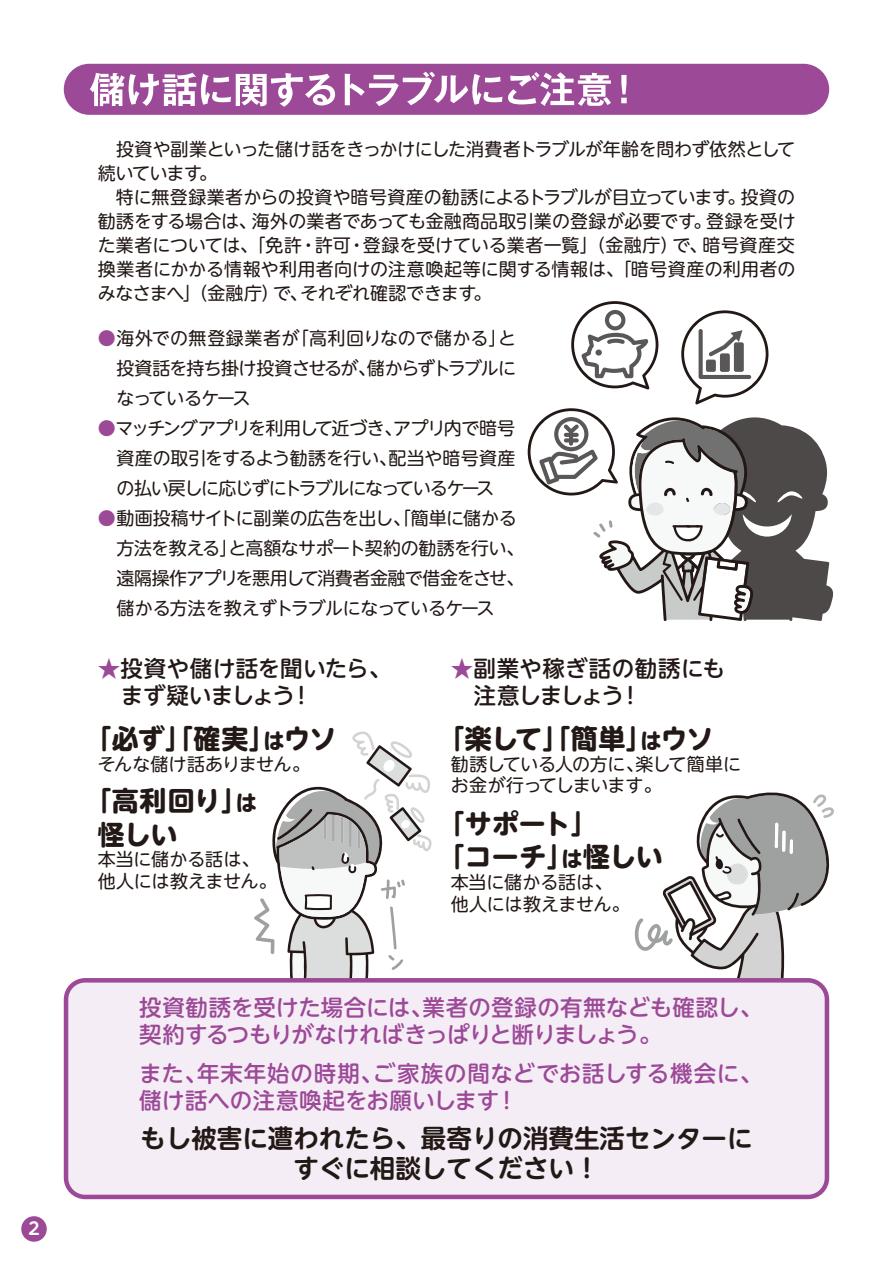
<style>
.page{position:relative;width:893px;height:1263px;background:#fff}
.page>*{position:absolute;margin:0;border:0;box-sizing:border-box;transform-origin:0 0}
.t1{font:700 27px/33.8px "UD Shin M Go Pro";letter-spacing:-.015em;color:#221815}
.t2{font:700 25.5px/30.6px "UD Shin M Go Pro De";color:#221815;text-align:center}
.t3{font:500 22.5px/27px "UD Shin M Go Pro";letter-spacing:.005em;color:#9c4998}
.t4{font:500 22.5px/27px "UD Shin M Go Pro";letter-spacing:.025em;color:#9c4998}
.t5{font:500 22.5px/27px "UD Shin M Go Pro";letter-spacing:.005em;color:#221815}
.t6{font:18px/30px "UD Shin M Go Pro";letter-spacing:-.02em;color:#221815}
.t7{font:700 16.95px "UD Shin M Go Pro De";color:#fff}
.s1{color:#9c4998}
.s2{font-size:21.6px}
</style>
<div class="page">
<svg style="left:634px;top:792px;width:200px;height:186px"></svg>
<svg style="left:254px;top:731px;width:178px;height:247px"></svg>
<div style="left:64px;top:978px;width:765px;height:221px;background:#f5edf5"></div>
<div style="left:21px;top:1216px;width:26px;height:26px;background:#9c4998;border-radius:50%"></div>
<div style="left:64px;top:64px;width:765px;height:51px;background:#9c4998;border-radius:26px"></div>
<svg style="left:90px;top:73px;width:245px;height:34px"></svg>
<svg style="left:345px;top:72px;width:266px;height:34px"></svg>
<svg style="left:621px;top:75px;width:6px;height:28px"></svg>
<svg style="left:528px;top:301px;width:305px;height:320px"></svg>
<p class="t7" style="left:28px;top:1215px;width:13px">2</p>
<p class="t6" style="left:98px;top:136px;width:699px;line-height:24px">　投資や副業といった儲け話をきっかけにした消費者トラブルが年齢を問わず依然として続いています。<br>　特に無登録業者からの投資や暗号資産の勧誘によるトラブルが目立っています。投資の勧誘をする場合は、海外の業者であっても金融商品取引業の登録が必要です。登録を受けた業者については、「免許・許可・登録を受けている業者一覧」（金融庁）で、暗号資産交換業者にかかる情報や利用者向けの注意喚起等に関する情報は、「暗号資産の利用者のみなさまへ」（金融庁）で、それぞれ確認できます。</p>
<p class="t6" style="left:117px;top:322px;width:401px;text-align:justify;text-indent:-19px"><span class="s1">●</span>海外での無登録業者が「高利回りなので儲かる」と投資話を持ち掛け投資させるが、儲からずトラブルになっているケース</p>
<p class="t6" style="left:117px;top:412px;width:401px;text-align:justify;text-indent:-19px"><span class="s1">●</span>マッチングアプリを利用して近づき、アプリ内で暗号資産の取引をするよう勧誘を行い、配当や暗号資産の払い戻しに応じずにトラブルになっているケース</p>
<p class="t6" style="left:117px;top:502px;width:409px;text-indent:-19px"><span class="s1">●</span>動画投稿サイトに副業の広告を出し、「簡単に儲かる方法を教える」と高額なサポート契約の勧誘を行い、遠隔操作アプリを悪用して消費者金融で借金をさせ、儲かる方法を教えずトラブルになっているケース</p>
<p class="t5" style="left:98px;top:654px;width:295px"><span class="s1">★</span>投資や儲け話を聞いたら、　まず疑いましょう！</p>
<p class="t5" style="left:451px;top:654px;width:276px"><span class="s1">★</span>副業や稼ぎ話の勧誘にも　注意しましょう！</p>
<h1 class="t1" style="left:84px;top:720px;width:254px">「必ず」「確実」<span class="s2">は</span>ウソ</h1>
<p class="t6" style="left:98px;top:748px;width:214px">そんな儲け話ありません。</p>
<h1 class="t1" style="left:98px;top:782px;width:161px;text-indent:-13px">「高利回り」<span class="s2">は</span>怪しい</h1>
<p class="t6" style="left:98px;top:848px;width:181px;line-height:21.6px">本当に儲かる話は、他人には教えません。</p>
<h1 class="t1" style="left:437px;top:720px;width:278px">「楽して」「簡単」<span class="s2">は</span>ウソ</h1>
<p class="t6" style="left:451px;top:752px;width:292px;line-height:21.6px">勧誘している人の方に、楽して簡単にお金が行ってしまいます。</p>
<h1 class="t1" style="left:437px;top:805px;width:227px">「サポート」<br>「コーチ」<span class="s2">は</span>怪しい</h1>
<p class="t6" style="left:451px;top:870px;width:181px;line-height:21.6px">本当に儲かる話は、他人には教えません。</p>
<p class="t3" style="left:139px;top:993px;width:625px">投資勧誘を受けた場合には、業者の登録の有無なども確認し、契約するつもりがなければきっぱりと断りましょう。</p>
<p class="t4" style="left:139px;top:1059px;width:625px">また、年末年始の時期、ご家族の間などでお話しする機会に、儲け話への注意喚起をお願いします！</p>
<h2 class="t2" style="left:140px;top:1121px;width:614px">もし被害に遭われたら、最寄りの消費生活センターにすぐに相談してください！</h2>
</div>
